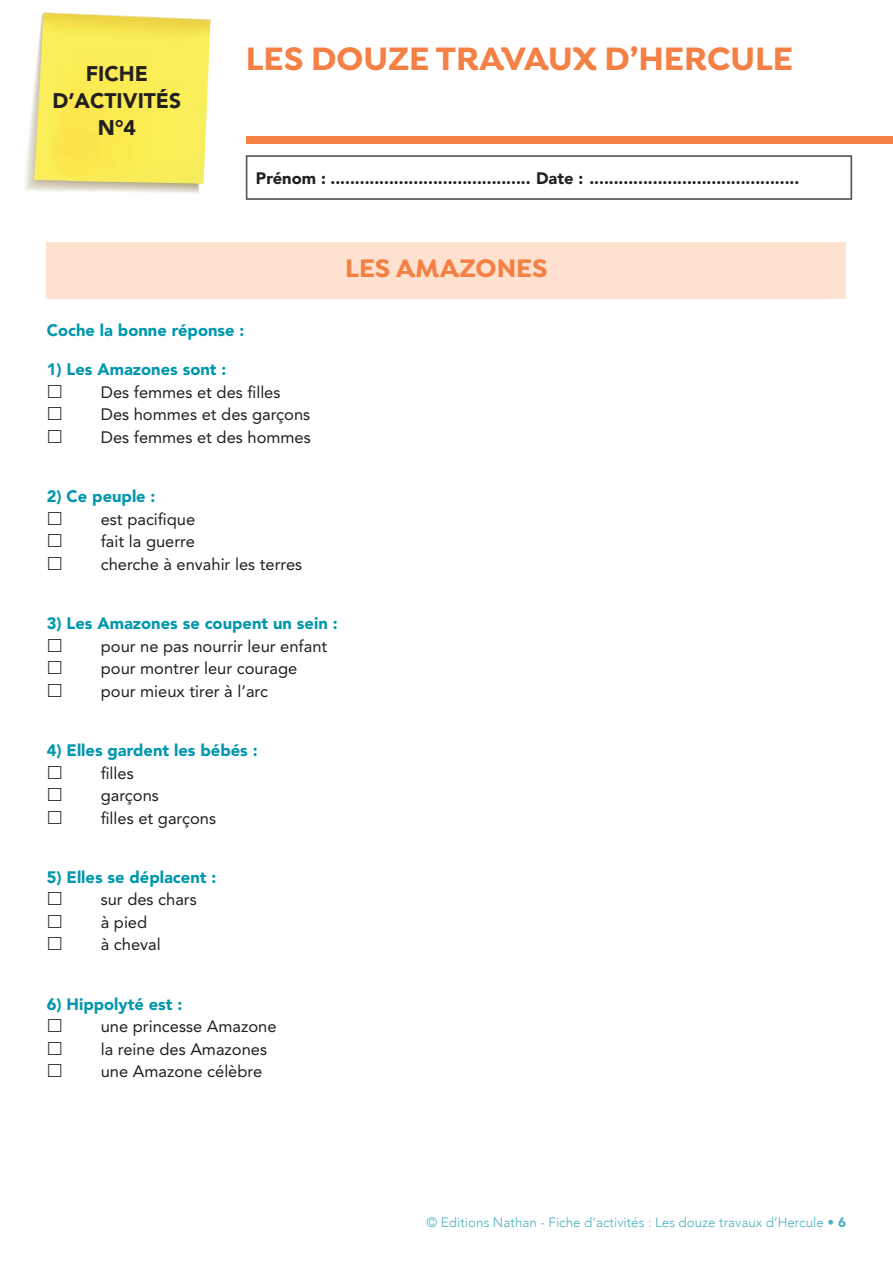
<style>
.page{position:relative;width:893px;height:1263px;background:#fff}
.page>*{position:absolute;margin:0;border:0;box-sizing:border-box;transform-origin:0 0}
.t1{font:700 34.5px "Isidora";color:#f48045}
.t2{font:700 27px "Isidora";color:#f48045}
.t3{font:900 21px/27px "Avenir LT Std";color:#231f20;text-align:center}
.t4{font:16.5px/22.5px "Avenir LT Std";color:#231f20}
.t5{font:900 16.5px "Avenir LT Std";color:#0097ad}
.t6{font:900 16.5px "Avenir LT Std";color:#231f20}
.t7{font:300 13.5px "Avenir";color:#4cb1c3}
.s1{font-family:"Avenir LT Std";font-weight:900}
</style>
<div class="page">
<div style="left:246px;top:136px;width:647px;height:8px;background:#f48045"></div>
<svg style="left:25px;top:12px;width:186px;height:182px;background:#f7ea6d"></svg>
<div style="left:246px;top:155px;width:606px;height:45px;border:2px solid #57585a"></div>
<div style="left:47px;top:242px;width:799px;height:57px;background:#fee2cf"></div>
<p class="t3" style="left:52px;top:60px;width:130px">FICHE<br>D’ACTIVITÉS<br>N°4</p>
<h1 class="t1" style="left:246px;top:37px;width:549px">LES DOUZE TRAVAUX D’HERCULE</h1>
<p class="t6" style="left:256px;top:168px;width:545px">Prénom : ......................................... Date : ...........................................</p>
<h2 class="t2" style="left:345px;top:251px;width:204px">LES AMAZONES</h2>
<p class="t5" style="left:47px;top:320px;width:199px">Coche la bonne réponse :</p>
<p class="t5" style="left:47px;top:359px;width:181px">1) Les Amazones sont :</p>
<p class="t4" style="left:101px;top:381px;width:212px">Des femmes et des filles<br>Des hommes et des garçons<br>Des femmes et des hommes</p>
<p class="t5" style="left:47px;top:486px;width:110px">2) Ce peuple :</p>
<p class="t4" style="left:101px;top:508px;width:203px">est pacifique<br>fait la guerre<br>cherche à envahir les terres</p>
<p class="t5" style="left:47px;top:613px;width:292px">3) Les Amazones se coupent un sein :</p>
<p class="t4" style="left:101px;top:635px;width:228px">pour ne pas nourrir leur enfant pour montrer leur courage pour mieux tirer à l’arc</p>
<p class="t5" style="left:47px;top:740px;width:212px">4) Elles gardent les bébés :</p>
<p class="t4" style="left:101px;top:762px;width:117px">filles<br>garçons<br>filles et garçons</p>
<p class="t5" style="left:47px;top:867px;width:171px">5) Elles se déplacent :</p>
<p class="t4" style="left:101px;top:888px;width:97px">sur des chars à pied<br>à cheval</p>
<p class="t5" style="left:47px;top:994px;width:137px">6) Hippolyté est :</p>
<p class="t4" style="left:101px;top:1015px;width:177px">une princesse Amazone la reine des Amazones une Amazone célèbre</p>
<p class="t7" style="left:427px;top:1214px;width:421px">© Editions Nathan - Fiche d’activités : Les douze travaux d’Hercule • <span class="s1">6</span></p>
</div>
